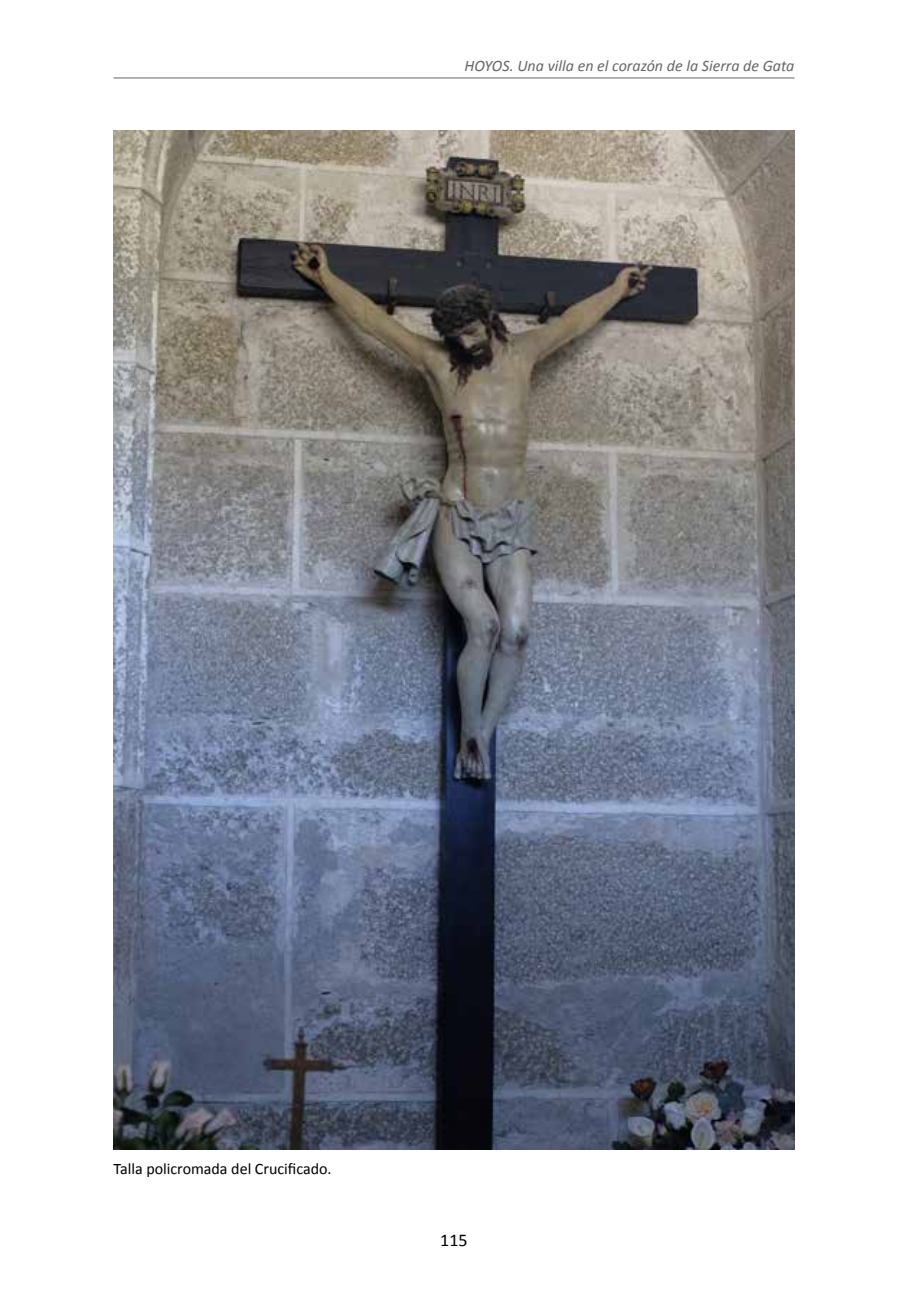
<style>
.page{position:relative;width:908px;height:1304px;background:#fff}
.page>*{position:absolute;margin:0;border:0;box-sizing:border-box;transform-origin:0 0}
.t1{font:18px "Calibri";color:#000}
.t2{font:italic 16px "Calibri";color:#666665}
.t3{font:16px "Calibri";color:#000}
</style>
<div class="page">
<hr style="left:113px;top:78px;width:681px;height:1px;background:#666665">
<img style="left:113px;top:130px;width:681px;height:1020px">
<p class="t2" style="left:464px;top:55px;width:331px">HOYOS. Una villa en el corazón de la Sierra de Gata</p>
<p class="t3" style="left:113px;top:1158px;width:219px">Talla policromada del Crucificado.</p>
<p class="t1" style="left:440px;top:1228px;width:29px">115</p>
</div>
